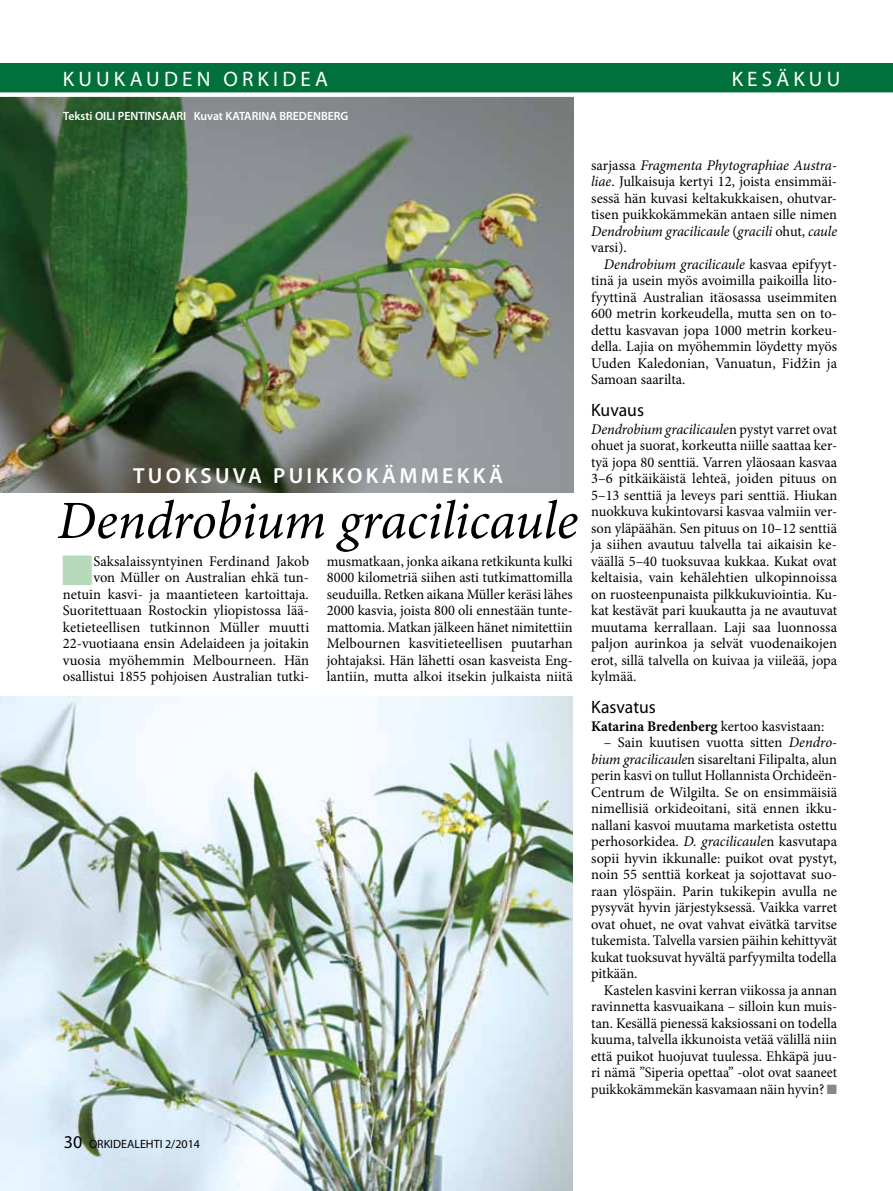
<style>
.page{position:relative;width:893px;height:1191px;background:#fff}
.page>*{position:absolute;margin:0;border:0;box-sizing:border-box;transform-origin:0 0}
.t1{font:italic 54px "Minion Pro";letter-spacing:-.005em;color:#000}
.t2{font:600 21.9px "Myriad Pro";letter-spacing:.15em;color:#fff}
.t3{font:21px "Myriad Pro";letter-spacing:.2em;color:#fff}
.t4{font:18px "Myriad Pro";color:#000}
.t5{font:14.7px/16.5px "Minion Pro";color:#000;text-align:justify}
.t6{font:700 14.7px "Minion Pro";color:#000}
.t7{font:600 12px "Myriad Pro";color:#fff}
.t8{font:12px "Myriad Pro";color:#000}
.s1{font-style:italic}
.s2{font-weight:400}
.s3{color:#878787}
.s4{font-size:18px}
</style>
<div class="page">
<img style="left:0;top:697px;width:573px;height:494px">
<img style="left:0;top:97px;width:573px;height:395px">
<div style="left:0;top:63px;width:893px;height:30px;background:#00713c"></div>
<div style="left:0;top:92px;width:893px;height:5px;background:#fff"></div>
<h3 class="t3" style="left:63px;top:66px;width:267px">KUUKAUDEN ORKIDEA</h3>
<h3 class="t3" style="left:732px;top:66px;width:110px">KESÄKUU</h3>
<p class="t7" style="left:63px;top:108px;width:287px">Teksti OILI PENTINSAARI Kuvat KATARINA BREDENBERG</p>
<h2 class="t2" style="left:133px;top:462px;width:371px">TUOKSUVA PUIKKOKÄMMEKKÄ</h2>
<h1 class="t1" style="left:57px;top:484px;width:522px">Dendrobium gracilicaule</h1>
<p class="t5" style="left:327px;top:553px;width:248px">musmatkaan, jonka aikana retkikunta kulki 8000 kilometriä siihen asti tutkimattomilla seuduilla. Retken aikana Müller keräsi lähes 2000 kasvia, joista 800 oli ennestään tunte&shy;mattomia. Matkan jälkeen hänet nimitettiin Melbournen kasvitieteellisen puutarhan johtajaksi. Hän lähetti osan kasveista Eng&shy;lantiin, mutta alkoi itsekin julkaista niitä</p>
<p class="t5" style="left:61px;top:586px;width:249px"><sup>■</sup>netuin kasvi- ja maantieteen kartoittaja.<br>Suoritettuaan Rostockin yliopistossa lää&shy;ketieteellisen tutkinnon Müller muutti</p>
<p class="t5" style="left:93px;top:553px;width:217px">Saksalaissyntyinen Ferdinand Jakob von Müller on Australian ehkä tun-</p>
<p class="t5" style="left:63px;top:635px;width:248px">22-vuotiaana ensin Adelaideen ja joitakin vuosia myöhemmin Melbourneen. Hän osallistui 1855 pohjoisen Australian tutki-</p>
<p class="t5" style="left:591px;top:157px;width:247px">sarjassa <span class="s1">Fragmenta Phytographiae Austra&shy;liae</span>. Julkaisuja kertyi 12, joista ensimmäi&shy;sessä hän kuvasi keltakukkaisen, ohutvar&shy;tisen puikkokämmekän antaen sille nimen <span class="s1">Dendrobium gracilicaule</span> (<span class="s1">gracili</span> ohut, <span class="s1">caule </span>varsi).</p>
<p class="t5" style="left:591px;top:256px;width:248px;text-indent:13px"><span class="s1">Dendrobium gracilicaule</span> kasvaa epifyyt&shy;tinä ja usein myös avoimilla paikoilla lito&shy;fyyttinä Australian itäosassa useimmiten 600 metrin korkeudella, mutta sen on to&shy;dettu kasvavan jopa 1000 metrin korkeu&shy;della. Lajia on myöhemmin löydetty myös Uuden Kaledonian, Vanuatun, FidŽin ja Samoan saarilta.</p>
<p class="t4" style="left:591px;top:398px;width:54px">Kuvaus</p>
<p class="t5" style="left:591px;top:421px;width:248px"><span class="s1">Dendrobium gracilicaule</span>n pystyt varret ovat ohuet ja suorat, korkeutta niille saattaa ker&shy;tyä jopa 80 senttiä. Varren yläosaan kasvaa 3–6 pitkäikäistä lehteä, joiden pituus on 5–13 senttiä ja leveys pari senttiä. Hiukan nuokkuva kukintovarsi kasvaa valmiin ver&shy;son yläpäähän. Sen pituus on 10–12 senttiä ja siihen avautuu talvella tai aikaisin ke&shy;väällä 5–40 tuoksuvaa kukkaa. Kukat ovat keltaisia, vain kehälehtien ulkopinnoissa on ruosteenpunaista pilkkukuviointia. Ku&shy;kat kestävät pari kuukautta ja ne avautuvat muutama kerrallaan. Laji saa luonnossa paljon aurinkoa ja selvät vuodenaikojen erot, sillä talvella on kuivaa ja viileää, jopa kylmää.</p>
<p class="t4" style="left:591px;top:695px;width:66px">Kasvatus</p>
<p class="t6" style="left:591px;top:715px;width:235px">Katarina Bredenberg <span class="s2">kertoo kasvistaan:</span></p>
<p class="t5" style="left:591px;top:734px;width:248px;text-indent:13px">– Sain kuutisen vuotta sitten <span class="s1">Dendro&shy;bium gracilicaule</span>n sisareltani Filipalta, alun perin kasvi on tullut Hollannista Orchideën-Centrum de Wilgilta. Se on ensimmäisiä nimellisiä orkideoitani, sitä ennen ikku&shy;nallani kasvoi muutama marketista ostettu perhosorkidea. <span class="s1">D. gracilicaule</span>n kasvutapa sopii hyvin ikkunalle: puikot ovat pystyt, noin 55 senttiä korkeat ja sojottavat suo&shy;raan ylöspäin. Parin tukikepin avulla ne pysyvät hyvin järjestyksessä. Vaikka varret ovat ohuet, ne ovat vahvat eivätkä tarvitse tukemista. Talvella varsien päihin kehittyvät kukat tuoksuvat hyvältä parfyymilta todella pitkään.</p>
<p class="t5" style="left:591px;top:982px;width:247px;text-indent:13px">Kastelen kasvini kerran viikossa ja annan ravinnetta kasvuaikana – silloin kun muis&shy;tan. Kesällä pienessä kaksiossani on todella kuuma, talvella ikkunoista vetää välillä niin että puikot huojuvat tuulessa. Ehkäpä juu&shy;ri nämä ”Siperia opettaa” -olot ovat saaneet puikkokämmekän kasvamaan näin hyvin? <span class="s3">■</span></p>
<p class="t8" style="left:64px;top:1136px;width:138px"><span class="s4">30</span> ORKIDEALEHTI 2/2014</p>
</div>
